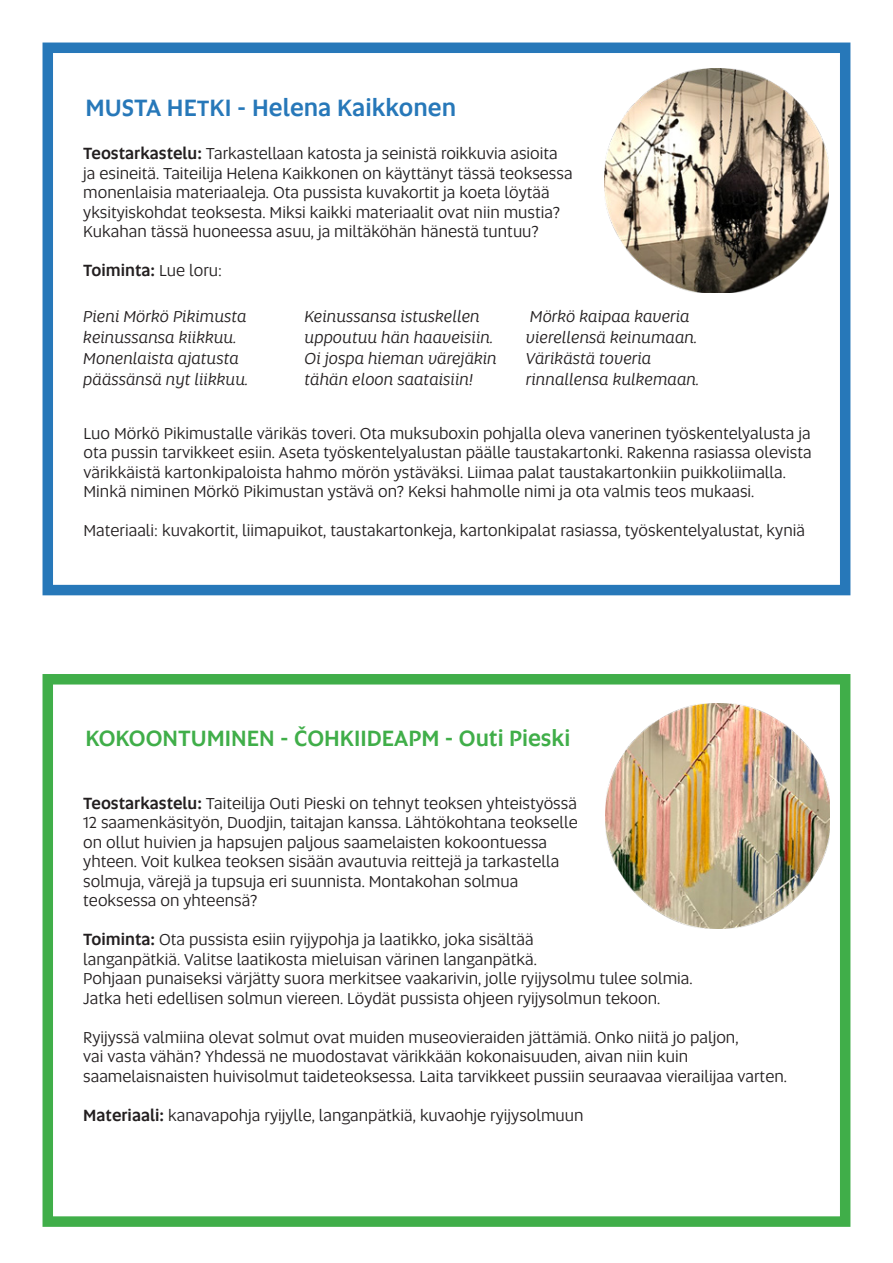
<style>
.page{position:relative;width:893px;height:1263px;background:#fff}
.page>*{position:absolute;margin:0;border:0;box-sizing:border-box;transform-origin:0 0}
.t1{font:500 24px "Altis";color:#2778b9}
.t2{font:500 22.5px "Altis";color:#40ae49}
.t3{font:16.5px/19.5px "Altis";color:#231f20}
.t4{font:italic 16.5px "Altis";color:#231f20}
.t5{font:500 16.5px "Altis";color:#231f20}
.s1{font-size:22.5px}
.s2{font-weight:500}
.s3{font-weight:400}
</style>
<div class="page">
<div style="left:43px;top:674px;width:807px;height:553px;border:10px solid #40ae49"></div>
<img style="left:606px;top:703px;width:223px;height:225px">
<div style="left:43px;top:43px;width:807px;height:552px;border:10px solid #2778b9"></div>
<img style="left:605px;top:68px;width:223px;height:225px">
<p class="t1" style="left:85px;top:90px;width:372px">MUSTA HE<span class="s1">T</span>KI - Helena Kaikkonen</p>
<p class="t3" style="left:83px;top:143px;width:491px"><span class="s2">Teostarkastelu:</span> Tarkastellaan katosta ja seinistä roikkuvia asioita ja esineitä. Taiteilija Helena Kaikkonen on käyttänyt tässä teoksessa monenlaisia materiaaleja. Ota pussista kuvakortit ja koeta löytää yksityiskohdat teoksesta. Miksi kaikki materiaalit ovat niin mustia?<br>Kukahan tässä huoneessa asuu, ja miltäköhän hänestä tuntuu?</p>
<p class="t5" style="left:83px;top:258px;width:140px">Toiminta: <span class="s3">Lue loru:</span></p>
<p class="t4" style="left:83px;top:305px;width:165px">Pieni Mörkö Pikimusta</p>
<p class="t4" style="left:83px;top:326px;width:155px">keinussansa kiikkuu.</p>
<p class="t4" style="left:83px;top:347px;width:157px">Monenlaista ajatusta</p>
<p class="t4" style="left:83px;top:368px;width:166px">päässänsä nyt liikkuu.</p>
<p class="t4" style="left:305px;top:305px;width:177px">Keinussansa istuskellen</p>
<p class="t4" style="left:305px;top:326px;width:190px">uppoutuu hän haaveisiin.</p>
<p class="t4" style="left:305px;top:347px;width:194px">Oi jospa hieman värejäkin</p>
<p class="t4" style="left:305px;top:368px;width:170px">tähän eloon saataisiin!</p>
<p class="t4" style="left:530px;top:305px;width:161px">Mörkö kaipaa kaveria</p>
<p class="t4" style="left:526px;top:326px;width:173px">vierellensä keinumaan.</p>
<p class="t4" style="left:526px;top:347px;width:127px">Värikästä toveria</p>
<p class="t4" style="left:526px;top:368px;width:175px">rinnallensa kulkemaan.</p>
<p class="t3" style="left:84px;top:423px;width:730px">Luo Mörkö Pikimustalle värikäs toveri. Ota muksuboxin pohjalla oleva vanerinen työskentelyalusta ja ota pussin tarvikkeet esiin. Aseta työskentelyalustan päälle taustakartonki. Rakenna rasiassa olevista värikkäistä kartonkipaloista hahmo mörön ystäväksi. Liimaa palat taustakartonkiin puikkoliimalla.<br>Minkä niminen Mörkö Pikimustan ystävä on? Keksi hahmolle nimi ja ota valmis teos mukaasi.</p>
<p class="t3" style="left:84px;top:520px;width:723px">Materiaali: kuvakortit, liimapuikot, taustakartonkeja, kartonkipalat rasiassa, työskentelyalustat, kyniä</p>
<p class="t2" style="left:85px;top:722px;width:487px">KOKOONTUMINEN - ČOHKIIDEAPM - Outi Pieski</p>
<p class="t3" style="left:83px;top:793px;width:496px"><span class="s2">Teostarkastelu:</span> Taiteilija Outi Pieski on tehnyt teoksen yhteistyössä 12 saamenkäsityön, Duodjin, taitajan kanssa. Lähtökohtana teokselle on ollut huivien ja hapsujen paljous saamelaisten kokoontuessa yhteen. Voit kulkea teoksen sisään avautuvia reittejä ja tarkastella solmuja, värejä ja tupsuja eri suunnista. Montakohan solmua teoksessa on yhteensä?</p>
<p class="t3" style="left:83px;top:929px;width:611px"><span class="s2">Toiminta:</span> Ota pussista esiin ryijypohja ja laatikko, joka sisältää<br>langanpätkiä. Valitse laatikosta mieluisan värinen langanpätkä.<br>Pohjaan punaiseksi värjätty suora merkitsee vaakarivin, jolle ryijysolmu tulee solmia.<br>Jatka heti edellisen solmun viereen. Löydät pussista ohjeen ryijysolmun tekoon.</p>
<p class="t3" style="left:83px;top:1027px;width:705px">Ryijyssä valmiina olevat solmut ovat muiden museovieraiden jättämiä. Onko niitä jo paljon,<br>vai vasta vähän? Yhdessä ne muodostavat värikkään kokonaisuuden, aivan niin kuin saamelaisnaisten huivisolmut taideteoksessa. Laita tarvikkeet pussiin seuraavaa vierailijaa varten.</p>
<p class="t3" style="left:83px;top:1105px;width:502px"><span class="s2">Materiaali:</span> kanavapohja ryijylle, langanpätkiä, kuvaohje ryijysolmuun</p>
</div>
